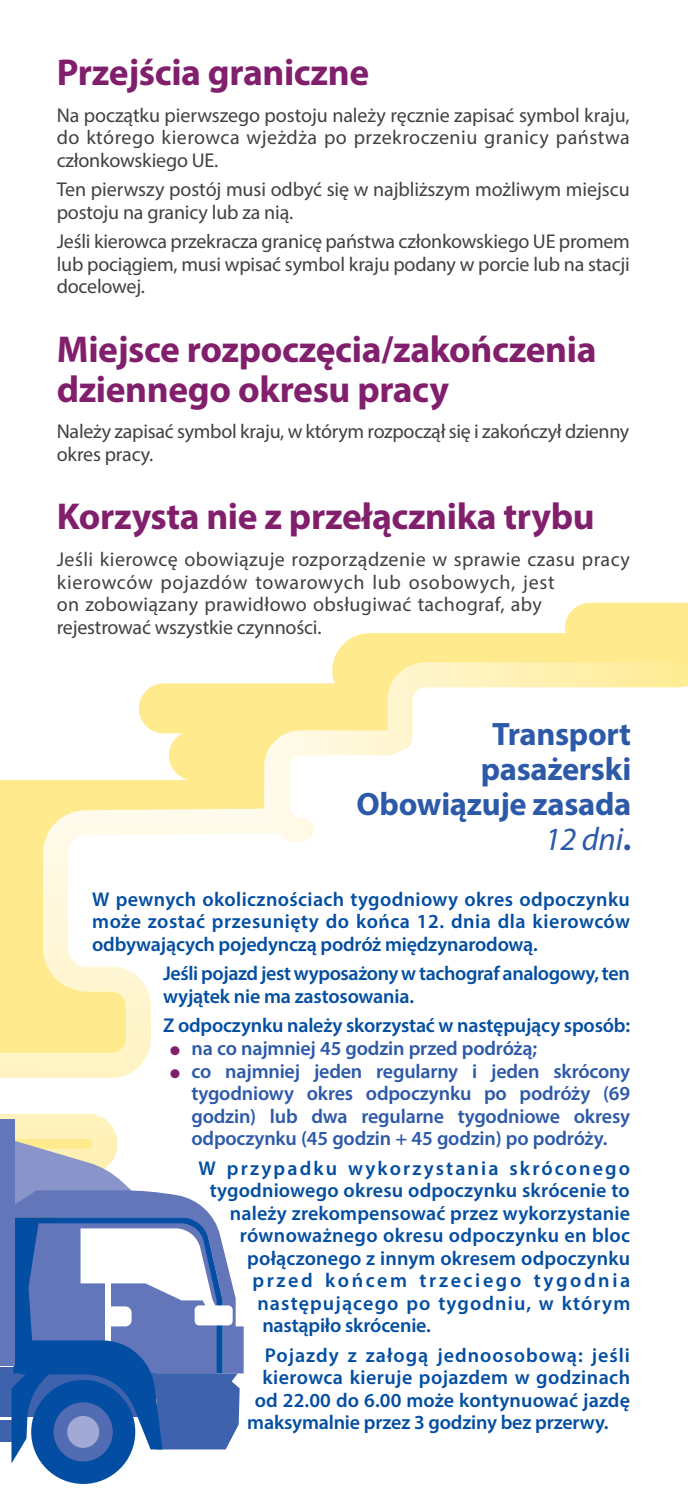
<style>
.page{position:relative;width:688px;height:1489px;background:#fff}
.page>*{position:absolute;margin:0;border:0;box-sizing:border-box;transform-origin:0 0}
.H1-TITLES_chapter{font:700 37.5px/40px "Myriad Pro";letter-spacing:-.01em;color:#811f6d}
.Subtitle-Blue_paragr{font:700 32.5px/35px "Myriad Pro";letter-spacing:-.01em;color:#2d59a9;text-align:right}
.Blue_Text_paragraph{font:600 20px/22.5px "Myriad Pro";letter-spacing:.005em;color:#034ea2;text-align:justify}
.TEXT{font:20px/22.5px "Myriad Pro";letter-spacing:-.005em;color:#414042;text-align:justify}
.t1{font:600 20px/22.5px "Myriad Pro";letter-spacing:-.01em;color:#2d59a9;text-align:justify}
.TEXT-2{font:20px/22.5px "Myriad Pro";letter-spacing:.015em;color:#414042}
.Blue_Text_paragraph-2{font:600 20px/22.5px "Myriad Pro";letter-spacing:-.02em;color:#034ea2}
.Blue_Text_paragraph-3{font:600 20px "Myriad Pro";letter-spacing:.105em;color:#034ea2}
.Blue_Text_paragraph-4{font:600 20px "Myriad Pro";letter-spacing:.05em;color:#034ea2}
.Blue_Text_paragraph-5{font:600 20px "Myriad Pro";letter-spacing:.055em;color:#034ea2}
.Blue_Text_paragraph-6{font:600 20px "Myriad Pro";letter-spacing:.13em;color:#034ea2}
.s1{font-weight:400;font-style:italic}
.s2{color:#811f6d}
</style>
<div class="page">
<div style="left:369px;top:633px;width:316px;height:75px;background:#ffeb8d"></div>
<div style="left:589px;top:602px;width:96px;height:50px;background:#ffeb8d"></div>
<div style="left:164px;top:683px;width:288px;height:50px;background:#ffeb8d"></div>
<div style="left:2px;top:780px;width:316px;height:75px;background:#ffeb8d"></div>
<div style="left:194px;top:730px;width:420px;height:50px;background:#ffeb8d"></div>
<svg style="left:0;top:795px;width:252px;height:562px"></svg>
<div style="left:0;top:1419px;width:17px;height:22px;background:#3f62ae"></div>
<div style="left:0;top:1366px;width:155px;height:50px;background:#3f62ae"></div>
<svg style="left:15px;top:1140px;width:117px;height:50px"></svg>
<svg style="left:15px;top:1190px;width:228px;height:183px;fill:#6376b9"></svg>
<svg style="left:11px;top:1217px;width:228px;height:246px"></svg>
<div style="left:31px;top:1379px;width:104px;height:104px;background:#034ea2;border-radius:50%"></div>
<div style="left:54px;top:1402px;width:59px;height:59px;background:#516cb3;border-radius:50%"></div>
<div style="left:67px;top:1415px;width:32px;height:32px;background:#a2a9d6;border-radius:50%"></div>
<div style="left:0;top:1118px;width:15px;height:247px;background:#6376b9"></div>
<svg style="left:252px;top:650px;width:435px;height:205px"></svg>
<h1 class="H1-TITLES_chapter" style="left:57px;top:51px;width:314px">Przejścia graniczne</h1>
<p class="TEXT" style="left:57px;top:103px;width:574px">Na początku pierwszego postoju należy ręcznie zapisać symbol kraju, do którego kierowca wjeżdża po przekroczeniu granicy państwa członkowskiego UE.</p>
<p class="TEXT" style="left:57px;top:178px;width:574px">Ten pierwszy postój musi odbyć się w najbliższym możliwym miejscu postoju na granicy lub za nią.</p>
<p class="TEXT" style="left:57px;top:230px;width:574px">Jeśli kierowca przekracza granicę państwa członkowskiego UE promem lub pociągiem, musi wpisać symbol kraju podany w porcie lub na stacji docelowej.</p>
<h1 class="H1-TITLES_chapter" style="left:57px;top:328px;width:541px">Miejsce rozpoczęcia/zakończenia dziennego okresu pracy</h1>
<p class="TEXT" style="left:57px;top:420px;width:574px">Należy zapisać symbol kraju, w którym rozpoczął się i zakończył dzienny okres pracy.</p>
<h1 class="H1-TITLES_chapter" style="left:57px;top:495px;width:539px">Korzysta nie z przełącznika trybu</h1>
<p class="TEXT-2" style="left:57px;top:547px;width:574px">Jeśli kierowcę obowiązuje rozporządzenie w sprawie czasu pracy kierowców pojazdów towarowych lub osobowych, jest<br>on zobowiązany prawidłowo obsługiwać tachograf, aby rejestrować wszystkie czynności.</p>
<h2 class="Subtitle-Blue_paragr" style="left:356px;top:715px;width:276px">Transport pasażerski<br>Obowiązuje zasada<br><span class="s1">12 dni</span>.</h2>
<p class="Blue_Text_paragraph" style="left:92px;top:887px;width:539px">W pewnych okolicznościach tygodniowy okres odpoczynku może zostać przesunięty do końca 12. dnia dla kierowców odbywających pojedynczą podróż międzynarodową.</p>
<p class="Blue_Text_paragraph-2" style="left:163px;top:961px;width:468px">Jeśli pojazd jest wyposażony w tachograf analogowy, ten wyjątek nie ma zastosowania.</p>
<p class="Blue_Text_paragraph" style="left:163px;top:1013px;width:468px">Z odpoczynku należy skorzystać w następujący sposób:</p>
<p class="t1" style="left:170px;top:1036px;width:368px"><span class="s2">●</span> na co najmniej 45 godzin przed podróżą;</p>
<p class="t1" style="left:191px;top:1058px;width:440px;text-indent:-21px"><span class="s2">●</span> co najmniej jeden regularny i jeden skrócony tygodniowy okres odpoczynku po podróży (69 godzin) lub dwa regularne tygodniowe okresy odpoczynku (45 godzin + 45 godzin) po podróży.</p>
<p class="Blue_Text_paragraph-3" style="left:198px;top:1155px;width:433px">W przypadku wykorzystania skróconego</p>
<p class="Blue_Text_paragraph" style="left:210px;top:1178px;width:421px">tygodniowego okresu odpoczynku skrócenie to</p>
<p class="Blue_Text_paragraph" style="left:230px;top:1201px;width:401px">należy zrekompensować przez wykorzystanie</p>
<p class="Blue_Text_paragraph" style="left:240px;top:1223px;width:392px">równoważnego okresu odpoczynku en bloc</p>
<p class="Blue_Text_paragraph" style="left:247px;top:1246px;width:384px">połączonego z innym okresem odpoczynku</p>
<p class="Blue_Text_paragraph-6" style="left:252px;top:1267px;width:379px">przed końcem trzeciego tygodnia</p>
<p class="Blue_Text_paragraph-5" style="left:257px;top:1290px;width:374px">następującego po tygodniu, w którym</p>
<p class="Blue_Text_paragraph" style="left:262px;top:1313px;width:170px">nastąpiło skrócenie.</p>
<p class="Blue_Text_paragraph-4" style="left:265px;top:1342px;width:366px">Pojazdy z załogą jednoosobową: jeśli</p>
<p class="Blue_Text_paragraph" style="left:262px;top:1365px;width:369px">kierowca kieruje pojazdem w godzinach</p>
<p class="Blue_Text_paragraph" style="left:255px;top:1388px;width:376px">od 22.00 do 6.00 może kontynuować jazdę</p>
<p class="Blue_Text_paragraph" style="left:247px;top:1410px;width:363px">maksymalnie przez 3 godziny bez przerwy.</p>
</div>
